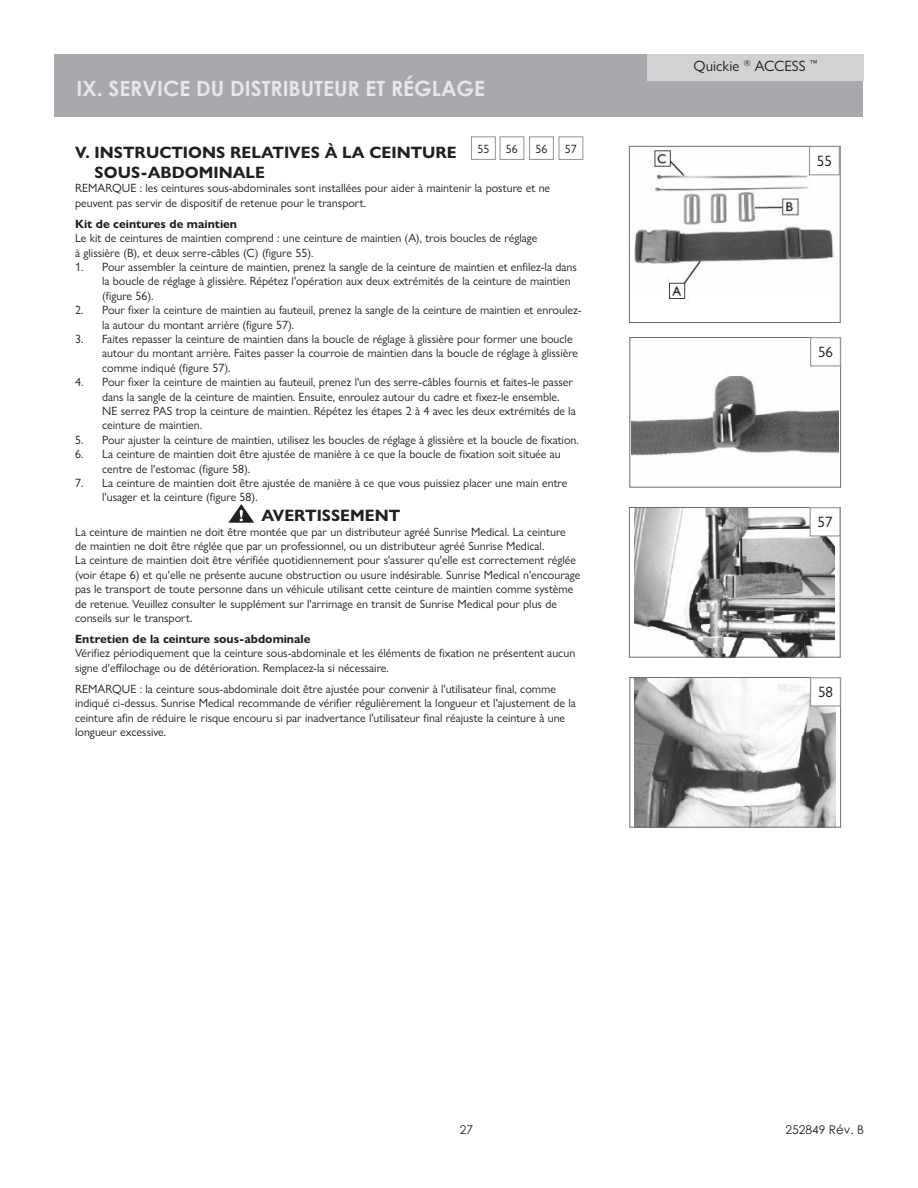
<style>
.page{position:relative;width:918px;height:1188px;background:#fff}
.page>*{position:absolute;margin:0;border:0;box-sizing:border-box;transform-origin:0 0}
.t1{font:700 21px "Century Gothic";color:#e6e7e9}
.t2{font:700 16.5px/19.8px "Gill Sans Nova";color:#231f20}
.t3{font:15px "Gill Sans Nova";color:#231f20}
.t4{font:12px/14.4px "Gill Sans Nova";color:#231f20}
.t5{font:700 12px "Gill Sans Nova";color:#231f20}
.t6{font:12px "Century Gothic";color:#231f20}
</style>
<div class="page">
<div style="left:54px;top:54px;width:808px;height:63px;background:#a8a9ad"></div>
<div style="left:647px;top:54px;width:217px;height:26px;background:#d1d2d4"></div>
<div style="left:471px;top:136px;width:25px;height:24px;border:1px solid #939598"></div>
<svg style="left:228px;top:504px;width:26px;height:19px"></svg>
<div style="left:500px;top:136px;width:24px;height:24px;border:1px solid #939598"></div>
<div style="left:529px;top:136px;width:25px;height:24px;border:1px solid #939598"></div>
<div style="left:559px;top:136px;width:24px;height:24px;border:1px solid #939598"></div>
<img style="left:632px;top:376px;width:206px;height:80px">
<div style="left:629px;top:337px;width:212px;height:151px;border:1px solid #6c6d70"></div>
<div style="left:810px;top:337px;width:31px;height:30px;border:1px solid #939598"></div>
<img style="left:634px;top:150px;width:205px;height:150px">
<div style="left:629px;top:146px;width:212px;height:177px;border:1px solid #6c6d70"></div>
<div style="left:810px;top:147px;width:29px;height:28px;background:#fff"></div>
<div style="left:809px;top:146px;width:31px;height:29px;border:1px solid #939598"></div>
<img style="left:635px;top:509px;width:200px;height:147px">
<div style="left:629px;top:507px;width:212px;height:151px;border:1px solid #6c6d70"></div>
<div style="left:810px;top:508px;width:30px;height:28px;background:#fff"></div>
<div style="left:810px;top:507px;width:31px;height:30px;border:1px solid #939598"></div>
<img style="left:635px;top:679px;width:201px;height:147px">
<div style="left:629px;top:677px;width:212px;height:151px;border:1px solid #6c6d70"></div>
<div style="left:811px;top:678px;width:29px;height:28px;background:#fff"></div>
<div style="left:810px;top:677px;width:31px;height:30px;border:1px solid #939598"></div>
<img style="left:676px;top:193px;width:30px;height:32px">
<p class="t1" style="left:77px;top:72px;width:410px">IX. SERVICE DU DISTRIBUTEUR ET RÉGLAGE</p>
<p class="t2" style="left:95px;top:142px;width:364px;text-indent:-19px">V. INSTRUCTIONS RELATIVES À LA CEINTURE<br>SOUS-ABDOMINALE</p>
<p class="t4" style="left:75px;top:181px;width:477px">REMARQUE : les ceintures sous-abdominales sont installées pour aider à maintenir la posture et ne peuvent pas servir de dispositif de retenue pour le transport.</p>
<p class="t5" style="left:75px;top:216px;width:164px">Kit de ceintures de maintien</p>
<p class="t4" style="left:75px;top:231px;width:464px">Le kit de ceintures de maintien comprend : une ceinture de maintien (A), trois boucles de réglage à glissière (B), et deux serre-câbles (C) (figure 55).</p>
<p class="t4" style="left:102px;top:260px;width:476px;text-indent:-27px">1. Pour assembler la ceinture de maintien, prenez la sangle de la ceinture de maintien et enfilez-la dans la boucle de réglage à glissière. Répétez l'opération aux deux extrémités de la ceinture de maintien (figure 56).</p>
<p class="t4" style="left:102px;top:303px;width:481px;text-indent:-27px">2. Pour fixer la ceinture de maintien au fauteuil, prenez la sangle de la ceinture de maintien et enroulez&shy;la autour du montant arrière (figure 57).</p>
<p class="t4" style="left:102px;top:332px;width:478px;text-indent:-27px">3. Faites repasser la ceinture de maintien dans la boucle de réglage à glissière pour former une boucle autour du montant arrière. Faites passer la courroie de maintien dans la boucle de réglage à glissière comme indiqué (figure 57).</p>
<p class="t4" style="left:102px;top:375px;width:475px;text-indent:-27px">4. Pour fixer la ceinture de maintien au fauteuil, prenez l'un des serre-câbles fournis et faites-le passer dans la sangle de la ceinture de maintien. Ensuite, enroulez autour du cadre et fixez-le ensemble.<br>NE serrez PAS trop la ceinture de maintien. Répétez les étapes 2 à 4 avec les deux extrémités de la ceinture de maintien.</p>
<p class="t4" style="left:75px;top:432px;width:505px">5. Pour ajuster la ceinture de maintien, utilisez les boucles de réglage à glissière et la boucle de fixation.</p>
<p class="t4" style="left:102px;top:447px;width:460px;text-indent:-27px">6. La ceinture de maintien doit être ajustée de manière à ce que la boucle de fixation soit située au centre de l'estomac (figure 58).</p>
<p class="t4" style="left:102px;top:476px;width:467px;text-indent:-27px">7. La ceinture de maintien doit être ajustée de manière à ce que vous puissiez placer une main entre l'usager et la ceinture (figure 58).</p>
<p class="t2" style="left:261px;top:506px;width:140px">AVERTISSEMENT</p>
<p class="t4" style="left:75px;top:524px;width:507px">La ceinture de maintien ne doit être montée que par un distributeur agréé Sunrise Medical. La ceinture<br>de maintien ne doit être réglée que par un professionnel, ou un distributeur agréé Sunrise Medical.<br>La ceinture de maintien doit être vérifiée quotidiennement pour s'assurer qu'elle est correctement réglée (voir étape 6) et qu'elle ne présente aucune obstruction ou usure indésirable. Sunrise Medical n'encourage pas le transport de toute personne dans un véhicule utilisant cette ceinture de maintien comme système de retenue. Veuillez consulter le supplément sur l'arrimage en transit de Sunrise Medical pour plus de conseils sur le transport.</p>
<p class="t5" style="left:75px;top:632px;width:237px">Entretien de la ceinture sous-abdominale</p>
<p class="t4" style="left:75px;top:646px;width:502px">Vérifiez périodiquement que la ceinture sous-abdominale et les éléments de fixation ne présentent aucun signe d'effilochage ou de détérioration. Remplacez-la si nécessaire.</p>
<p class="t4" style="left:75px;top:682px;width:502px">REMARQUE : la ceinture sous-abdominale doit être ajustée pour convenir à l'utilisateur final, comme indiqué ci-dessus. Sunrise Medical recommande de vérifier régulièrement la longueur et l'ajustement de la ceinture afin de réduire le risque encouru si par inadvertance l'utilisateur final réajuste la ceinture à une longueur excessive.</p>
<p class="t4" style="left:477px;top:141px;width:13px">55</p>
<p class="t4" style="left:506px;top:141px;width:13px">56</p>
<p class="t4" style="left:535px;top:141px;width:13px">56</p>
<p class="t4" style="left:565px;top:141px;width:13px">57</p>
<p class="t3" style="left:694px;top:57px;width:126px">Quickie <sup>®</sup> ACCESS <sup>™</sup></p>
<p class="t3" style="left:817px;top:152px;width:16px">55</p>
<p class="t3" style="left:818px;top:343px;width:16px">56</p>
<p class="t3" style="left:818px;top:513px;width:16px">57</p>
<p class="t3" style="left:818px;top:683px;width:16px">58</p>
<p class="t6" style="left:460px;top:1121px;width:15px">27</p>
<p class="t6" style="left:786px;top:1121px;width:80px">252849 Rév. B</p>
</div>
